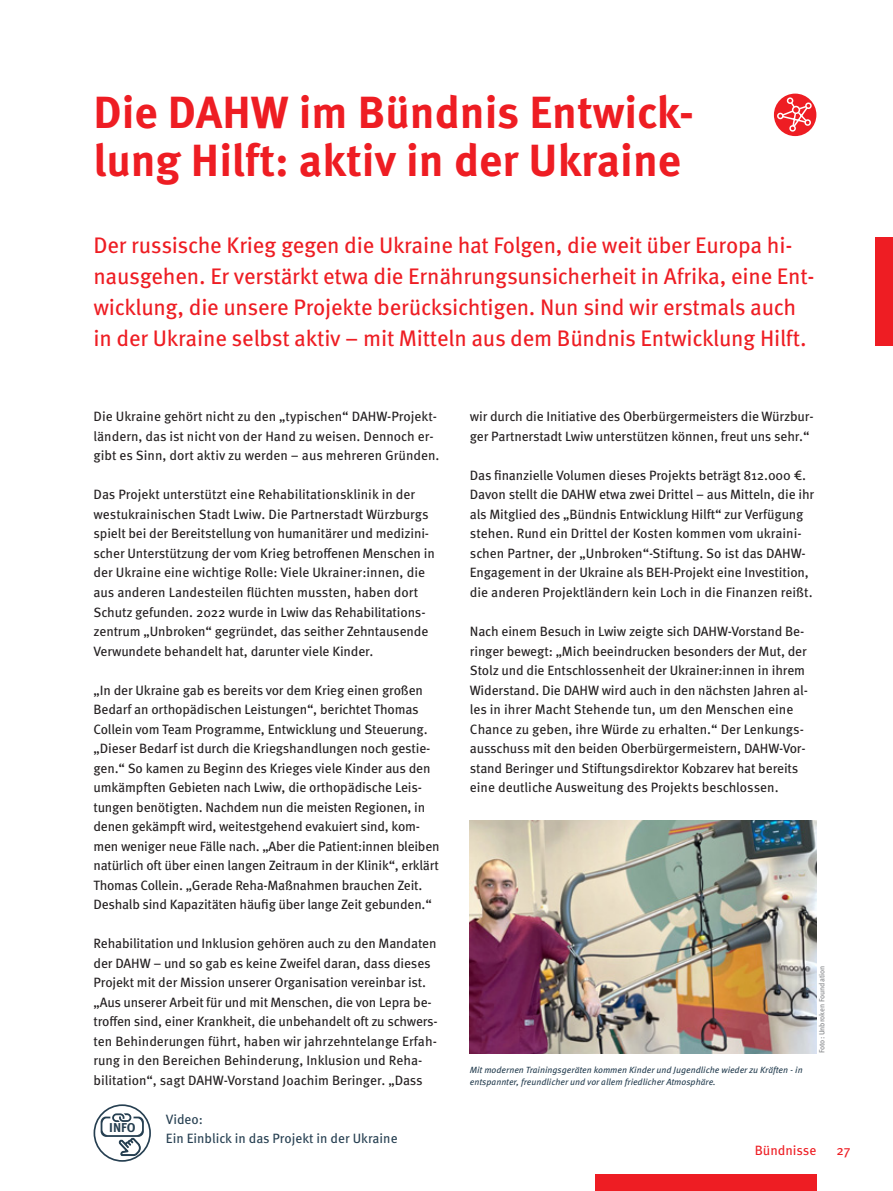
<style>
.page{position:relative;width:893px;height:1191px;background:#fff}
.page>*{position:absolute;margin:0;border:0;box-sizing:border-box;transform-origin:0 0}
._01_Head_bold_rot{font:700 45px/48px "Meta OT";color:#ee1d23}
._03_Vorspann_book_rot{font:22.5px/30.8px "Meta OT";letter-spacing:-.01em;color:#ee1d23}
._04_Fließtext_book_schwarz{font:13.5px/19.5px "Meta OT";letter-spacing:-.01em;color:#231f20}
._04_Fließtext_book_schwarz-2{font:13.5px "Meta OT";color:#263f51}
.t1{font:13.5px "Meta OT";color:#ee1d23}
.t2{font:700 12.9px "Meta OT";color:#263f51}
._09_Kastentext_Organigramm_book_italic{font:italic 9px/12px "Meta OT";color:#263f51}
._07_BU_book_italic_blau{font:7.5px "Meta OT";color:#808285}
</style>
<div class="page">
<div style="left:595px;top:1174px;width:221px;height:17px;background:#ee1d23"></div>
<div style="left:876px;top:238px;width:17px;height:108px;background:#ee1d23"></div>
<img style="left:470px;top:820px;width:346px;height:233px">
<div style="left:774px;top:94px;width:42px;height:42px;background:#ee1d23;border-radius:50%"></div>
<div style="left:787px;top:97px;width:6px;height:7px;border:1px solid #fff;border-radius:50%"></div>
<svg style="left:777px;top:98px;width:36px;height:37px"></svg>
<div style="left:805px;top:102px;width:7px;height:7px;border:1px solid #fff;border-radius:2px"></div>
<div style="left:94px;top:1104px;width:57px;height:57px;border:2px solid #263f51;border-radius:50%"></div>
<svg style="left:101px;top:1113px;width:43px;height:42px"></svg>
<p class="_01_Head_bold_rot" style="left:94px;top:89px;width:602px">Die DAHW im Bündnis Entwick&shy;lung Hilft: aktiv in der Ukraine</p>
<p class="_03_Vorspann_book_rot" style="left:94px;top:231px;width:722px">Der russische Krieg gegen die Ukraine hat Folgen, die weit über Europa hi&shy;nausgehen. Er verstärkt etwa die Ernährungsunsicherheit in Afrika, eine Ent&shy;wicklung, die unsere Projekte berücksichtigen. Nun sind wir erstmals auch in der Ukraine selbst aktiv – mit Mitteln aus dem Bündnis Entwicklung Hilft.</p>
<p class="_04_Fließtext_book_schwarz" style="left:94px;top:407px;width:347px">Die Ukraine gehört nicht zu den „typischen“ DAHW-Projekt&shy;ländern, das ist nicht von der Hand zu weisen. Dennoch er&shy;gibt es Sinn, dort aktiv zu werden – aus mehreren Gründen.</p>
<p class="_04_Fließtext_book_schwarz" style="left:94px;top:485px;width:343px">Das Projekt unterstützt eine Rehabilitationsklinik in der westukrainischen Stadt Lwiw. Die Partnerstadt Würzburgs spielt bei der Bereitstellung von humanitärer und medizini&shy;scher Unterstützung der vom Krieg betroffenen Menschen in der Ukraine eine wichtige Rolle: Viele Ukrainer:innen, die aus anderen Landesteilen flüchten mussten, haben dort Schutz gefunden. 2022 wurde in Lwiw das Rehabilitations&shy;zentrum „Unbroken“ gegründet, das seither Zehntausende Verwundete behandelt hat, darunter viele Kinder.</p>
<p class="_04_Fließtext_book_schwarz" style="left:94px;top:680px;width:348px">„In der Ukraine gab es bereits vor dem Krieg einen großen Bedarf an orthopädischen Leistungen“, berichtet Thomas Collein vom Team Programme, Entwicklung und Steuerung. „Dieser Bedarf ist durch die Kriegshandlungen noch gestie&shy;gen.“ So kamen zu Beginn des Krieges viele Kinder aus den umkämpften Gebieten nach Lwiw, die orthopädische Leis&shy;tungen benötigten. Nachdem nun die meisten Regionen, in denen gekämpft wird, weitestgehend evakuiert sind, kom&shy;men weniger neue Fälle nach. „Aber die Patient:innen bleiben natürlich oft über einen langen Zeitraum in der Klinik“, erklärt Thomas Collein. „Gerade Reha-Maßnahmen brauchen Zeit.<br>Deshalb sind Kapazitäten häufig über lange Zeit gebunden.“</p>
<p class="_04_Fließtext_book_schwarz" style="left:94px;top:934px;width:346px">Rehabilitation und Inklusion gehören auch zu den Mandaten der DAHW – und so gab es keine Zweifel daran, dass dieses Projekt mit der Mission unserer Organisation vereinbar ist. „Aus unserer Arbeit für und mit Menschen, die von Lepra be&shy;troffen sind, einer Krankheit, die unbehandelt oft zu schwers&shy;ten Behinderungen führt, haben wir jahrzehntelange Erfah&shy;rung in den Bereichen Behinderung, Inklusion und Reha&shy;bilitation“, sagt DAHW-Vorstand Joachim Beringer. „Dass</p>
<p class="t2" style="left:109px;top:1119px;width:28px">INFO</p>
<p class="_04_Fließtext_book_schwarz-2" style="left:166px;top:1110px;width:39px">Video:</p>
<p class="_04_Fließtext_book_schwarz-2" style="left:166px;top:1130px;width:233px">Ein Einblick in das Projekt in der Ukraine</p>
<p class="_04_Fließtext_book_schwarz" style="left:470px;top:407px;width:345px">wir durch die Initiative des Oberbürgermeisters die Würzbur&shy;ger Partnerstadt Lwiw unterstützen können, freut uns sehr.“</p>
<p class="_04_Fließtext_book_schwarz" style="left:470px;top:466px;width:346px">Das finanzielle Volumen dieses Projekts beträgt 812.000 €.<br>Davon stellt die DAHW etwa zwei Drittel – aus Mitteln, die ihr als Mitglied des „Bündnis Entwicklung Hilft“ zur Verfügung stehen. Rund ein Drittel der Kosten kommen vom ukraini&shy;schen Partner, der „Unbroken“-Stiftung. So ist das DAHW-Engagement in der Ukraine als BEH-Projekt eine Investition, die anderen Projektländern kein Loch in die Finanzen reißt.</p>
<p class="_04_Fließtext_book_schwarz" style="left:470px;top:622px;width:340px">Nach einem Besuch in Lwiw zeigte sich DAHW-Vorstand Be&shy;ringer bewegt: „Mich beeindrucken besonders der Mut, der Stolz und die Entschlossenheit der Ukrainer:innen in ihrem Widerstand. Die DAHW wird auch in den nächsten Jahren al&shy;les in ihrer Macht Stehende tun, um den Menschen eine Chance zu geben, ihre Würde zu erhalten.“ Der Lenkungs&shy;ausschuss mit den beiden Oberbürgermeistern, DAHW-Vor&shy;stand Beringer und Stiftungsdirektor Kobzarev hat bereits eine deutliche Ausweitung des Projekts beschlossen.</p>
<p class="_09_Kastentext_Organigramm_book_italic" style="left:470px;top:1064px;width:334px">Mit modernen Trainingsgeräten kommen Kinder und Jugendliche wieder zu Kräften - in entspannter, freundlicher und vor allem friedlicher Atmosphäre.</p>
<p class="_07_BU_book_italic_blau" style="left:817px;top:1053px;width:89px;rotate:-90deg">Foto: Unbroken Foundation</p>
<p class="t1" style="left:755px;top:1141px;width:63px">Bündnisse</p>
<p class="t1" style="left:836px;top:1141px;width:15px">27</p>
</div>
